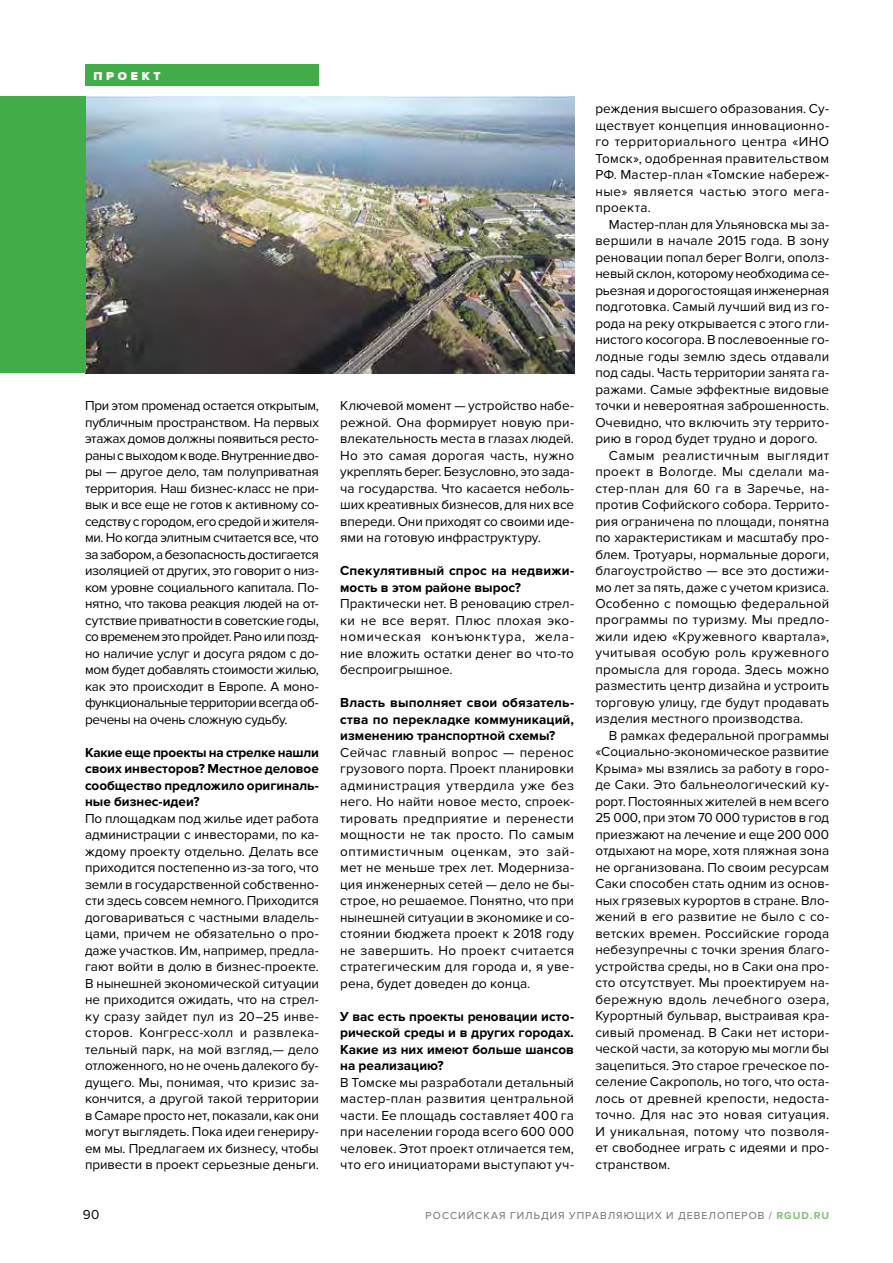
<style>
.page{position:relative;width:893px;height:1263px;background:#fff}
.page>*{position:absolute;margin:0;border:0;box-sizing:border-box;transform-origin:0 0}
.t1{font:13.5px/16.5px "Proxima Nova";letter-spacing:.005em;color:#000;text-align:justify}
.t2{font:700 13.5px/16.5px "Proxima Nova";color:#000;text-align:justify}
.t3{font:13.5px "Proxima Nova";letter-spacing:.025em;color:#000}
.t4{font:13.5px "Proxima Nova";letter-spacing:-.015em;color:#000}
.t5{font:13.5px "Proxima Nova";letter-spacing:.045em;color:#000}
.t6{font:900 12px "Proxima Nova";letter-spacing:.315em;color:#fff}
.t7{font:10.5px "Proxima Nova";letter-spacing:.1em;color:#6d6e71}
.s1{font-weight:700;color:#82c078}
</style>
<div class="page">
<img style="left:85px;top:97px;width:489px;height:276px">
<div style="left:85px;top:64px;width:234px;height:22px;background:#41ad48"></div>
<div style="left:0;top:97px;width:85px;height:276px;background:#40ad49"></div>
<p class="t6" style="left:94px;top:70px;width:69px">ПРОЕКТ</p>
<p class="t1" style="left:85px;top:398px;width:235px">При этом променад остается открытым, публичным пространством. На первых этажах домов должны появиться ресто&shy;раны с выходом к воде. Внутренние дво&shy;ры — другое дело, там полуприватная территория. Наш бизнес-класс не при&shy;вык и все еще не готов к активному со&shy;седству с городом, его средой и жителя&shy;ми. Но когда элитным считается все, что за забором, а безопасность достигается изоляцией от других, это говорит о низ&shy;ком уровне социального капитала. По&shy;нятно, что такова реакция людей на от&shy;сутствие приватности в советские годы, со временем это пройдет. Рано или позд&shy;но наличие услуг и досуга рядом с до&shy;мом будет добавлять стоимости жилью, как это происходит в Европе. А моно&shy;функциональные территории всегда об&shy;речены на очень сложную судьбу.</p>
<p class="t2" style="left:85px;top:744px;width:235px">Какие еще проекты на стрелке нашли своих инвесторов? Местное деловое сообщество предложило оригиналь&shy;ные бизнес-идеи?</p>
<p class="t1" style="left:85px;top:810px;width:235px">По площадкам под жилье идет работа администрации с инвесторами, по ка&shy;ждому проекту отдельно. Делать все приходится постепенно из-за того, что земли в государственной собственно&shy;сти здесь совсем немного. Приходится договариваться с частными владель&shy;цами, причем не обязательно о про&shy;даже участков. Им, например, предла&shy;гают войти в долю в бизнес-проекте.<br>В нынешней экономической ситуации не приходится ожидать, что на стрел&shy;ку сразу зайдет пул из 20–25 инве&shy;сторов. Конгресс-холл и развлека&shy;тельный парк, на мой взгляд,— дело отложенного, но не очень далекого бу&shy;дущего. Мы, понимая, что кризис за&shy;кончится, а другой такой территории в Самаре просто нет, показали, как они могут выглядеть. Пока идеи генериру&shy;ем мы. Предлагаем их бизнесу, чтобы привести в проект серьезные деньги.</p>
<p class="t1" style="left:340px;top:398px;width:235px">Ключевой момент — устройство набе&shy;режной. Она формирует новую при&shy;влекательность места в глазах людей.<br>Но это самая дорогая часть, нужно укреплять берег. Безусловно, это зада&shy;ча государства. Что касается неболь&shy;ших креативных бизнесов, для них все впереди. Они приходят со своими иде&shy;ями на готовую инфраструктуру.</p>
<p class="t2" style="left:340px;top:563px;width:235px">Спекулятивный спрос на недвижи&shy;мость в этом районе вырос?</p>
<p class="t1" style="left:340px;top:596px;width:235px">Практически нет. В реновацию стрел&shy;ки не все верят. Плюс плохая эко&shy;номическая конъюнктура, жела&shy;ние вложить остатки денег во что-то беспроигрышное.</p>
<p class="t2" style="left:340px;top:695px;width:235px">Власть выполняет свои обязатель&shy;ства по перекладке коммуникаций, изменению транспортной схемы?</p>
<p class="t1" style="left:340px;top:744px;width:235px">Сейчас главный вопрос — перенос грузового порта. Проект планировки администрация утвердила уже без него. Но найти новое место, спроек&shy;тировать предприятие и перенести мощности не так просто. По самым оптимистичным оценкам, это зай&shy;мет не меньше трех лет. Модерниза&shy;ция инженерных сетей — дело не бы&shy;строе, но решаемое. Понятно, что при нынешней ситуации в экономике и со&shy;стоянии бюджета проект к 2018 году не завершить. Но проект считается стратегическим для города и, я уве&shy;рена, будет доведен до конца.</p>
<p class="t2" style="left:340px;top:1008px;width:235px">У вас есть проекты реновации исто&shy;рической среды и в других городах.<br>Какие из них имеют больше шансов на реализацию?</p>
<p class="t1" style="left:340px;top:1074px;width:235px">В Томске мы разработали детальный мастер-план развития центральной части. Ее площадь составляет 400 га при населении города всего 600 000 человек. Этот проект отличается тем, что его инициаторами выступают уч-</p>
<p class="t1" style="left:595px;top:100px;width:235px">реждения высшего образования. Су&shy;ществует концепция инновационно&shy;го территориального центра «ИНО Томск», одобренная правительством РФ. Мастер-план «Томские набереж&shy;ные» является частью этого мега&shy;проекта.</p>
<p class="t1" style="left:609px;top:216px;width:222px">Мастер-план для Ульяновска мы за-</p>
<p class="t1" style="left:595px;top:232px;width:235px">вершили в начале 2015 года. В зону</p>
<p class="t1" style="left:595px;top:249px;width:235px">реновации попал берег Волги, ополз-</p>
<p class="t4" style="left:595px;top:266px;width:235px">невый склон, которому необходима се-</p>
<p class="t1" style="left:595px;top:282px;width:235px">рьезная и дорогостоящая инженерная</p>
<p class="t1" style="left:595px;top:298px;width:235px">подготовка. Самый лучший вид из го-</p>
<p class="t1" style="left:595px;top:315px;width:235px">рода на реку открывается с этого гли-</p>
<p class="t1" style="left:595px;top:331px;width:235px">нистого косогора. В послевоенные го-</p>
<p class="t1" style="left:595px;top:348px;width:235px">лодные годы землю здесь отдавали</p>
<p class="t1" style="left:595px;top:364px;width:235px">под сады. Часть территории занята га-</p>
<p class="t1" style="left:595px;top:381px;width:235px">ражами. Самые эффектные видовые</p>
<p class="t1" style="left:595px;top:397px;width:235px">точки и невероятная заброшенность.</p>
<p class="t1" style="left:595px;top:414px;width:235px">Очевидно, что включить эту террито-</p>
<p class="t1" style="left:595px;top:430px;width:224px">рию в город будет трудно и дорого.</p>
<p class="t5" style="left:609px;top:447px;width:222px">Самым реалистичным выглядит</p>
<p class="t3" style="left:595px;top:464px;width:235px">проект в Вологде. Мы сделали ма-</p>
<p class="t3" style="left:595px;top:480px;width:235px">стер-план для 60 га в Заречье, на-</p>
<p class="t1" style="left:595px;top:496px;width:235px">против Софийского собора. Террито-</p>
<p class="t1" style="left:595px;top:513px;width:235px">рия ограничена по площади, понятна</p>
<p class="t1" style="left:595px;top:529px;width:235px">по характеристикам и масштабу про-</p>
<p class="t1" style="left:595px;top:546px;width:235px">блем. Тротуары, нормальные дороги,</p>
<p class="t1" style="left:595px;top:562px;width:235px">благоустройство — все это достижи-</p>
<p class="t1" style="left:595px;top:579px;width:235px">мо лет за пять, даже с учетом кризиса.</p>
<p class="t1" style="left:595px;top:595px;width:235px">Особенно с помощью федеральной</p>
<p class="t1" style="left:595px;top:612px;width:235px">программы по туризму. Мы предло-</p>
<p class="t1" style="left:595px;top:628px;width:235px">жили идею «Кружевного квартала»,</p>
<p class="t3" style="left:595px;top:645px;width:235px">учитывая особую роль кружевного</p>
<p class="t1" style="left:595px;top:661px;width:235px">промысла для города. Здесь можно</p>
<p class="t1" style="left:595px;top:678px;width:235px">разместить центр дизайна и устроить</p>
<p class="t1" style="left:595px;top:694px;width:235px">торговую улицу, где будут продавать</p>
<p class="t1" style="left:595px;top:711px;width:210px">изделия местного производства.</p>
<p class="t1" style="left:609px;top:727px;width:222px">В рамках федеральной программы</p>
<p class="t1" style="left:595px;top:744px;width:235px">«Социально-экономическое развитие</p>
<p class="t1" style="left:595px;top:760px;width:235px">Крыма» мы взялись за работу в горо-</p>
<p class="t1" style="left:595px;top:777px;width:235px">де Саки. Это бальнеологический ку-</p>
<p class="t1" style="left:595px;top:793px;width:235px">рорт. Постоянных жителей в нем всего</p>
<p class="t1" style="left:595px;top:810px;width:235px">25 000, при этом 70 000 туристов в год</p>
<p class="t1" style="left:595px;top:826px;width:235px">приезжают на лечение и еще 200 000</p>
<p class="t1" style="left:595px;top:843px;width:235px">отдыхают на море, хотя пляжная зона</p>
<p class="t1" style="left:595px;top:859px;width:235px">не организована. По своим ресурсам</p>
<p class="t1" style="left:595px;top:876px;width:235px">Саки способен стать одним из основ-</p>
<p class="t1" style="left:595px;top:892px;width:235px">ных грязевых курортов в стране. Вло-</p>
<p class="t1" style="left:595px;top:909px;width:235px">жений в его развитие не было с со-</p>
<p class="t1" style="left:595px;top:925px;width:235px">ветских времен. Российские города</p>
<p class="t1" style="left:595px;top:942px;width:235px">небезупречны с точки зрения благо-</p>
<p class="t1" style="left:595px;top:958px;width:235px">устройства среды, но в Саки она про-</p>
<p class="t1" style="left:595px;top:975px;width:235px">сто отсутствует. Мы проектируем на-</p>
<p class="t3" style="left:595px;top:992px;width:235px">бережную вдоль лечебного озера,</p>
<p class="t1" style="left:595px;top:1008px;width:235px">Курортный бульвар, выстраивая кра-</p>
<p class="t1" style="left:595px;top:1024px;width:235px">сивый променад. В Саки нет истори-</p>
<p class="t1" style="left:595px;top:1041px;width:235px">ческой части, за которую мы могли бы</p>
<p class="t1" style="left:595px;top:1057px;width:235px">зацепиться. Это старое греческое по-</p>
<p class="t1" style="left:595px;top:1074px;width:235px">селение Сакрополь, но того, что оста-</p>
<p class="t1" style="left:595px;top:1090px;width:235px">лось от древней крепости, недоста-</p>
<p class="t3" style="left:595px;top:1107px;width:235px">точно. Для нас это новая ситуация.</p>
<p class="t3" style="left:595px;top:1124px;width:235px">И уникальная, потому что позволя-</p>
<p class="t1" style="left:595px;top:1140px;width:235px">ет свободнее играть с идеями и про-</p>
<p class="t1" style="left:595px;top:1156px;width:76px">странством.</p>
<p class="t1" style="left:83px;top:1207px;width:18px">90</p>
<p class="t7" style="left:426px;top:1209px;width:405px">РОССИЙСКАЯ ГИЛЬДИЯ УПРАВЛЯЮЩИХ И ДЕВЕЛОПЕРОВ / <span class="s1">RGUD.RU</span></p>
</div>
